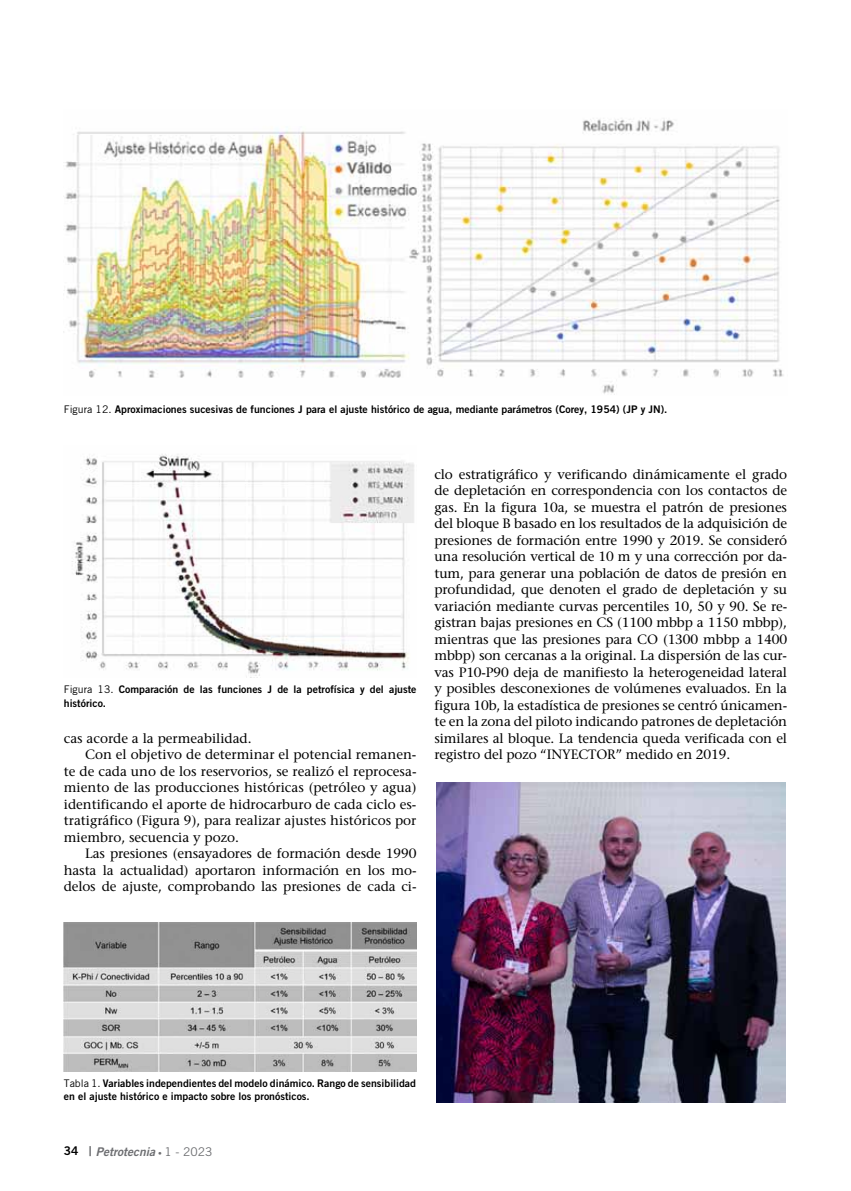
<style>
.page{position:relative;width:851px;height:1191px;background:#fff}
.page>*{position:absolute;margin:0;border:0;box-sizing:border-box;transform-origin:0 0}
.t1{font:13.5px/16.5px "Stone Serif";color:#000;text-align:justify}
.t2{font:italic 12px "Trade Gothic Bold Two";color:#6d6e71}
.t3{font:10.5px/13.5px "Trade Gothic Bold Two";color:#000}
.s1{font-family:"Trade Gothic"}
.s2{font-style:normal;color:#000}
.s3{font-style:normal;font-size:13.5px}
.s4{font-style:normal;font-size:7.5px}
.s5{font-family:"Trade Gothic";font-style:normal}
</style>
<div class="page">
<img style="left:65px;top:119px;width:719px;height:276px">
<img style="left:72px;top:454px;width:342px;height:223px">
<img style="left:64px;top:922px;width:352px;height:149px">
<img style="left:436px;top:782px;width:349px;height:320px">
<p class="t3" style="left:64px;top:402px;width:605px"><span class="s1">Figura 12.</span> Aproximaciones sucesivas de funciones J para el ajuste histórico de agua, mediante parámetros (Corey, 1954) (JP y JN).</p>
<p class="t3" style="left:64px;top:683px;width:354px"><span class="s1">Figura 13.</span> Comparación de las funciones J de la petrofísica y del ajuste histórico.</p>
<p class="t1" style="left:64px;top:729px;width:189px">cas acorde a la permeabilidad.</p>
<p class="t1" style="left:85px;top:746px;width:333px">Con el objetivo de determinar el potencial remanen-</p>
<p class="t1" style="left:64px;top:762px;width:354px">te de cada uno de los reservorios, se realizó el reprocesa-</p>
<p class="t1" style="left:64px;top:779px;width:354px">miento de las producciones históricas (petróleo y agua)</p>
<p class="t1" style="left:64px;top:795px;width:354px">identificando el aporte de hidrocarburo de cada ciclo es-</p>
<p class="t1" style="left:64px;top:812px;width:354px">tratigráfico (Figura 9), para realizar ajustes históricos por</p>
<p class="t1" style="left:64px;top:828px;width:177px">miembro, secuencia y pozo.</p>
<p class="t1" style="left:85px;top:845px;width:333px">Las presiones (ensayadores de formación desde 1990</p>
<p class="t1" style="left:64px;top:861px;width:354px">hasta la actualidad) aportaron información en los mo-</p>
<p class="t1" style="left:64px;top:878px;width:354px">delos de ajuste, comprobando las presiones de cada ci-</p>
<p class="t1" style="left:434px;top:465px;width:354px">clo estratigráfico y verificando dinámicamente el grado de depletación en correspondencia con los contactos de gas. En la figura 10a, se muestra el patrón de presiones del bloque B basado en los resultados de la adquisición de presiones de formación entre 1990 y 2019. Se consideró una resolución vertical de 10 m y una corrección por da&shy;tum, para generar una población de datos de presión en profundidad, que denoten el grado de depletación y su variación mediante curvas percentiles 10, 50 y 90. Se re&shy;gistran bajas presiones en CS (1100 mbbp a 1150 mbbp), mientras que las presiones para CO (1300 mbbp a 1400 mbbp) son cercanas a la original. La dispersión de las cur&shy;vas P10-P90 deja de manifiesto la heterogeneidad lateral y posibles desconexiones de volúmenes evaluados. En la figura 10b, la estadística de presiones se centró únicamen&shy;te en la zona del piloto indicando patrones de depletación similares al bloque. La tendencia queda verificada con el registro del pozo “INYECTOR” medido en 2019.</p>
<p class="t3" style="left:64px;top:1076px;width:353px"><span class="s1">Tabla 1.</span> Variables independientes del modelo dinámico. Rango de sensibilidad en el ajuste histórico e impacto sobre los pronósticos.</p>
<p class="t2" style="left:64px;top:1143px;width:150px"><span class="s2">34</span> <span class="s3">|</span> Petrotecnia <span class="s4">•</span> <span class="s5">1 - 2023</span></p>
</div>
